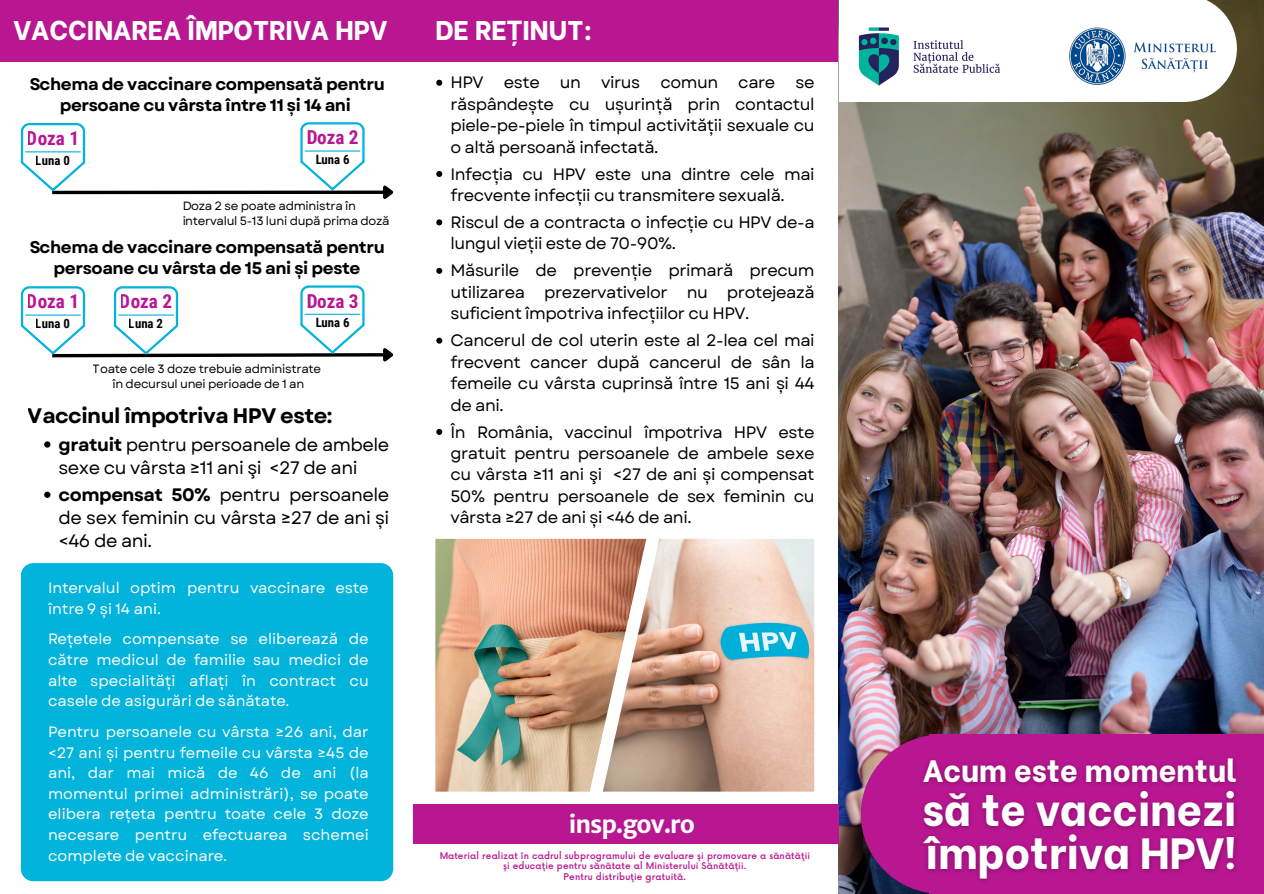
<style>
.page{position:relative;width:1264px;height:894px;background:#fff}
.page>*{position:absolute;margin:0;border:0;box-sizing:border-box;transform-origin:0 0}
.t1{font:800 43.95px "Be Vietnam";color:#fff}
.t2{font:800 43.5px "Be Vietnam";color:#fff}
.t3{font:800 30.75px "Be Vietnam";color:#fff}
.t4{font:800 27px "Be Vietnam";color:#fff}
.t5{font:700 24px "Merriweather Sans";letter-spacing:-.045em;color:#fff}
.t6{font:700 21px "Garet";letter-spacing:-.025em;color:#000}
.t7{font:700 19.2px "Roboto Condensed";color:#b91692}
.t8{font:18px/23.2px "Garet";letter-spacing:-.025em;color:#000}
.t9{font:700 16.8px/21px "Garet";letter-spacing:-.025em;color:#000;text-align:center}
.t10{font:16.5px/21.5px "Garet";letter-spacing:-.025em;color:#000;text-align:justify}
.t11{font:15px/20.7px "Garet";color:#fff;text-align:justify}
.t12{font:700 12.75px "Roboto Condensed";color:#000}
.t13{font:12px/15px "Garet";letter-spacing:-.025em;color:#000}
.t14{font:500 9px/10.5px "Now";letter-spacing:.02em;color:#b91692;text-align:center}
.s1{font-family:"Noto Sans";font-weight:700}
.s2{font-weight:700}
</style>
<div class="page">
<div style="left:0;top:0;width:435px;height:62px;background:#b91692"></div>
<div style="left:413px;top:0;width:424px;height:62px;background:#b91692"></div>
<img style="left:838px;top:0;width:425px;height:893px">
<svg style="left:436px;top:80px;width:6px;height:6px"></svg>
<svg style="left:436px;top:171px;width:6px;height:6px"></svg>
<svg style="left:436px;top:219px;width:6px;height:6px"></svg>
<svg style="left:436px;top:268px;width:6px;height:6px"></svg>
<svg style="left:436px;top:337px;width:6px;height:6px"></svg>
<svg style="left:436px;top:429px;width:6px;height:6px"></svg>
<svg style="left:1184px;top:0;width:52px;height:102px"></svg>
<div style="left:838px;top:0;width:346px;height:102px;background:#fff"></div>
<img style="left:1069px;top:25px;width:149px;height:62px">
<img style="left:837px;top:0;width:227px;height:191px">
<div style="left:929px;top:734px;width:334px;height:159px;background:#b91692"></div>
<svg style="left:860px;top:734px;width:69px;height:159px;background:#9e2c84"></svg>
<div style="left:413px;top:804px;width:425px;height:39px;background:#b91692"></div>
<img style="left:646px;top:538px;width:168px;height:253px">
<img style="left:435px;top:538px;width:211px;height:253px">
<div style="left:21px;top:563px;width:372px;height:317px;background:#02b3dc"></div>
<img style="left:913px;top:745px;width:325px;height:144px">
<svg style="left:52px;top:190px;width:328px;height:4px"></svg>
<svg style="left:380px;top:185px;width:14px;height:14px"></svg>
<svg style="left:21px;top:123px;width:64px;height:68px"></svg>
<hr style="left:25px;top:151px;width:56px;height:1px;background:#02b3dc">
<svg style="left:300px;top:122px;width:64px;height:69px"></svg>
<hr style="left:305px;top:150px;width:55px;height:2px;background:#02b3dc">
<svg style="left:21px;top:285px;width:373px;height:77px"></svg>
<hr style="left:118px;top:314px;width:56px;height:1px;background:#02b3dc">
<svg style="left:44px;top:441px;width:6px;height:6px"></svg>
<svg style="left:44px;top:491px;width:6px;height:6px"></svg>
<h3 class="t4" style="left:13px;top:8px;width:375px">VACCINAREA ÎMPOTRIVA HPV</h3>
<h3 class="t4" style="left:435px;top:8px;width:159px">DE RE<span class="s1">Ț</span>INUT:</h3>
<p class="t9" style="left:29px;top:73px;width:357px">Schema de vaccinare compensată pentru persoane cu vârsta între 11 și 14 ani</p>
<p class="t7" style="left:27px;top:127px;width:54px">Doza 1</p>
<p class="t12" style="left:36px;top:153px;width:36px">Luna 0</p>
<p class="t7" style="left:306px;top:126px;width:54px">Doza 2</p>
<p class="t12" style="left:315px;top:152px;width:36px">Luna 6</p>
<p class="t13" style="left:182px;top:198px;width:209px">Doza 2 se poate administra în intervalul 5-13 luni după prima doză</p>
<p class="t9" style="left:29px;top:237px;width:357px">Schema de vaccinare compensată pentru persoane cu vârsta de 15 ani și peste</p>
<p class="t7" style="left:27px;top:290px;width:54px">Doza 1</p>
<p class="t12" style="left:36px;top:316px;width:36px">Luna 0</p>
<p class="t7" style="left:120px;top:290px;width:54px">Doza 2</p>
<p class="t12" style="left:129px;top:316px;width:36px">Luna 2</p>
<p class="t7" style="left:306px;top:290px;width:54px">Doza 3</p>
<p class="t12" style="left:315px;top:315px;width:36px">Luna 6</p>
<p class="t13" style="left:93px;top:361px;width:230px;text-align:center">Toate cele 3 doze trebuie administrate în decursul unei perioade de 1 an</p>
<p class="t6" style="left:28px;top:400px;width:306px">Vaccinul împotriva HPV este:</p>
<p class="t8" style="left:59px;top:432px;width:332px"><span class="s2">gratuit</span> pentru persoanele de ambele sexe cu vârsta ≥11 ani şi &lt;27 de ani</p>
<p class="t8" style="left:59px;top:483px;width:332px;text-align:justify"><span class="s2">compensat 50%</span> pentru persoanele de sex feminin cu vârsta ≥27 de ani și &lt;46 de ani.</p>
<p class="t11" style="left:48px;top:577px;width:322px">Intervalul optim pentru vaccinare este între 9 și 14 ani.</p>
<p class="t11" style="left:48px;top:628px;width:322px">Rețetele compensate se eliberează de către medicul de familie sau medici de alte specialități aflați în contract cu casele de asigurări de sănătate.</p>
<p class="t11" style="left:48px;top:721px;width:322px">Pentru persoanele cu vârsta ≥26 ani, dar &lt;27 ani și pentru femeile cu vârsta ≥45 de ani, dar mai mică de 46 de ani (la momentul primei administrări), se poate elibera rețeta pentru toate cele 3 doze necesare pentru efectuarea schemei complete de vaccinare.</p>
<p class="t10" style="left:450px;top:72px;width:365px">HPV este un virus comun care se răspândește cu ușurință prin contactul piele-pe-piele în timpul activității sexuale cu o altă persoană infectată.</p>
<p class="t10" style="left:450px;top:163px;width:365px">Infecția cu HPV este una dintre cele mai frecvente infecții cu transmitere sexuală.</p>
<p class="t10" style="left:450px;top:211px;width:365px">Riscul de a contracta o infecție cu HPV de-a lungul vieții este de 70-90%.</p>
<p class="t10" style="left:450px;top:260px;width:365px">Măsurile de prevenție primară precum utilizarea prezervativelor nu protejează suficient împotriva infecțiilor cu HPV.</p>
<p class="t10" style="left:450px;top:330px;width:365px">Cancerul de col uterin este al 2-lea cel mai frecvent cancer după cancerul de sân la femeile cu vârsta cuprinsă între 15 ani și 44 de ani.</p>
<p class="t10" style="left:450px;top:421px;width:365px">În România, vaccinul împotriva HPV este gratuit pentru persoanele de ambele sexe cu vârsta ≥11 ani şi &lt;27 de ani și compensat 50% pentru persoanele de sex feminin cu vârsta ≥27 de ani și &lt;46 de ani.</p>
<h3 class="t5" style="left:568px;top:809px;width:128px">insp.gov.ro</h3>
<p class="t14" style="left:439px;top:850px;width:372px">Material realizat în cadrul subprogramului de evaluare şi promovare a sănătăţii şi educaţie pentru sănătate al Ministerului Sănătăţii.<br>Pentru distribuţie gratuită.</p>
<h3 class="t3" style="left:922px;top:745px;width:316px">Acum este momentul</h3>
<h1 class="t1" style="left:922px;top:773px;width:316px">să te vaccinezi</h1>
<h2 class="t2" style="left:925px;top:816px;width:313px">împotriva HPV!</h2>
</div>
